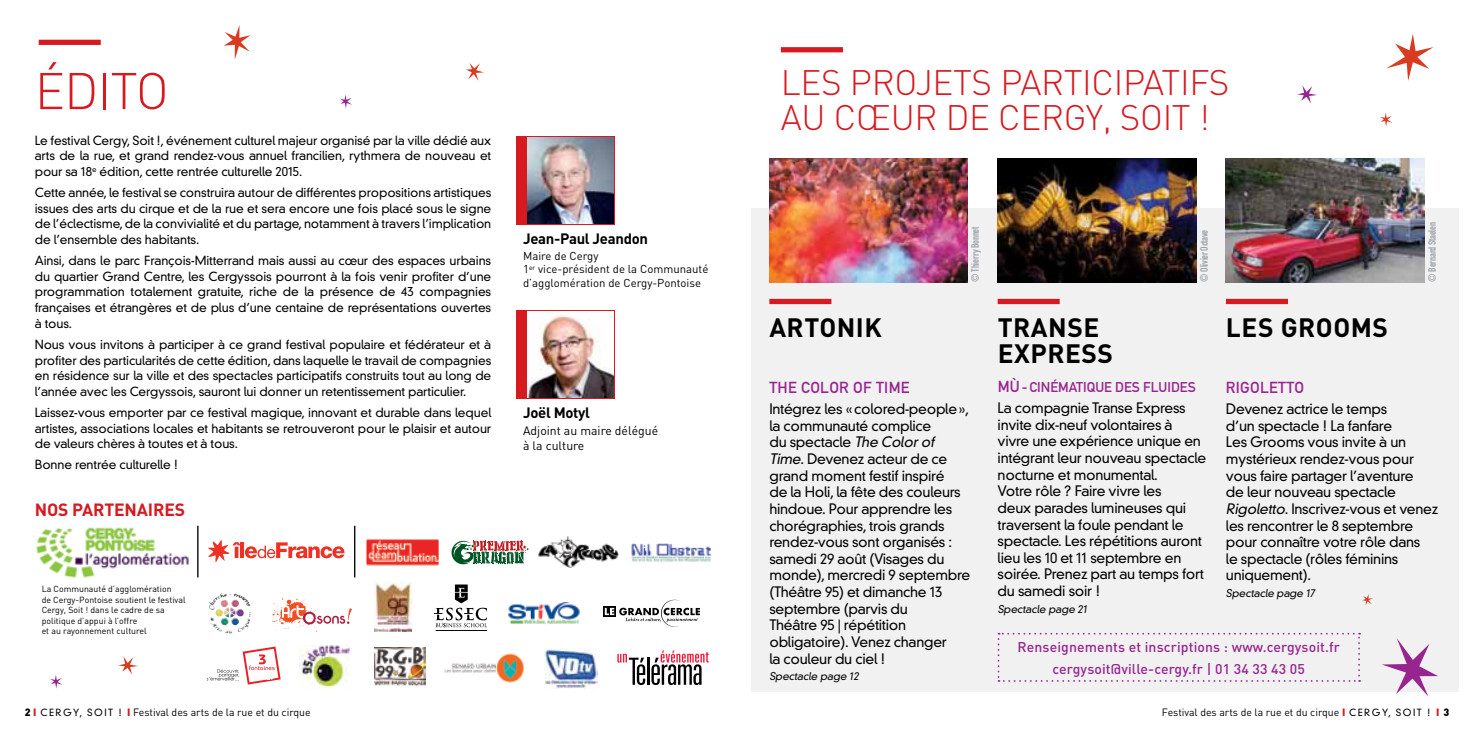
<style>
.page{position:relative;width:1474px;height:737px;background:#fff}
.page>*{position:absolute;margin:0;border:0;box-sizing:border-box;transform-origin:0 0}
.t1{font:300 50.75px "DIN";letter-spacing:-.02em;color:#d71920}
.t2{font:300 35px/35px "DIN";letter-spacing:-.01em;color:#d71920}
.t3{font:700 26.25px/26.2px "DIN";letter-spacing:.02em;color:#000}
.t4{font:700 17.5px "DIN";letter-spacing:-.01em;color:#d71920}
.t5{font:15.75px "DIN Mittelschrift";letter-spacing:.02em;color:#98258f}
.t6{font:700 14.88px "DIN";letter-spacing:-.02em;color:#000}
.t7{font:300 14px/16.6px "DIN Neuzeit Grotesk";letter-spacing:-.02em;color:#000}
.t8{font:500 14px/21.7px "DIN";letter-spacing:.01em;color:#98258f;text-align:center}
.t9{font:14px "DIN Mittelschrift";color:#98258f}
.t10{font:300 12.25px/15.8px "DIN Neuzeit Grotesk";letter-spacing:-.01em;color:#000;text-align:justify}
.t11{font:12.25px/14.7px "DIN";color:#000}
.t12{font:11.38px/13.7px "DIN";color:#000}
.t13{font:10.5px "DIN";color:#000}
.t14{font:300 10.5px "DIN Neuzeit Grotesk";color:#000}
.t15{font:10.5px "DIN Engschrift";letter-spacing:-.02em;color:#9ca2a9}
.t16{font:8.75px/10.5px "DIN";color:#000}
.s1{font-style:italic}
.s2{font-size:15.75px}
.s3{font-weight:900}
.s4{font-weight:900;color:#d71920}
.s5{font-family:"DIN Neuzeit Grotesk";font-weight:300;font-size:9.62px}
</style>
<div class="page">
<div style="left:39px;top:40px;width:62px;height:5px;background:#d71920"></div>
<div style="left:516px;top:136px;width:98px;height:89px;background:linear-gradient(to bottom,#d71920,#d71920)"></div>
<img style="left:527px;top:138px;width:86px;height:85px">
<div style="left:516px;top:310px;width:98px;height:88px;background:#d71920"></div>
<img style="left:527px;top:311px;width:86px;height:86px">
<div style="left:752px;top:208px;width:706px;height:484px;background:#f1f1f2"></div>
<div style="left:781px;top:47px;width:62px;height:5px;background:#d71920"></div>
<div style="left:997px;top:299px;width:62px;height:5px;background:#d71920"></div>
<img style="left:997px;top:159px;width:199px;height:124px">
<img style="left:1225px;top:159px;width:199px;height:124px">
<div style="left:769px;top:299px;width:62px;height:5px;background:#d71920"></div>
<div style="left:1225px;top:299px;width:62px;height:5px;background:#d71920"></div>
<img style="left:769px;top:159px;width:198px;height:124px">
<hr style="left:354px;top:525px;width:1px;height:52px;background:#000">
<hr style="left:197px;top:525px;width:1px;height:52px;background:#000">
<img style="left:538px;top:536px;width:80px;height:31px">
<svg style="left:603px;top:606px;width:2px;height:10px"></svg>
<svg style="left:605px;top:599px;width:95px;height:28px"></svg>
<img style="left:299px;top:645px;width:51px;height:43px">
<svg style="left:272px;top:598px;width:80px;height:33px"></svg>
<img style="left:36px;top:527px;width:153px;height:50px">
<img style="left:631px;top:543px;width:80px;height:18px">
<img style="left:218px;top:593px;width:28px;height:7px">
<svg style="left:208px;top:540px;width:136px;height:22px"></svg>
<img style="left:366px;top:539px;width:72px;height:26px">
<img style="left:374px;top:648px;width:51px;height:39px">
<hr style="left:647px;top:657px;width:2px;height:27px;background:#000">
<svg style="left:651px;top:650px;width:57px;height:35px"></svg>
<svg style="left:617px;top:653px;width:28px;height:32px"></svg>
<img style="left:374px;top:582px;width:37px;height:49px">
<img style="left:444px;top:653px;width:80px;height:30px">
<img style="left:544px;top:649px;width:53px;height:39px">
<img style="left:508px;top:602px;width:72px;height:22px">
<svg style="left:207px;top:646px;width:74px;height:38px"></svg>
<svg style="left:451px;top:540px;width:78px;height:24px"></svg>
<svg style="left:1386px;top:34px;width:47px;height:47px"></svg>
<svg style="left:1297px;top:85px;width:20px;height:19px"></svg>
<svg style="left:1362px;top:594px;width:10px;height:11px"></svg>
<svg style="left:1382px;top:638px;width:55px;height:58px"></svg>
<svg style="left:1380px;top:113px;width:12px;height:13px"></svg>
<svg style="left:434px;top:584px;width:53px;height:47px"></svg>
<svg style="left:224px;top:25px;width:26px;height:35px"></svg>
<svg style="left:118px;top:656px;width:20px;height:18px"></svg>
<svg style="left:466px;top:63px;width:18px;height:18px"></svg>
<svg style="left:50px;top:675px;width:12px;height:13px"></svg>
<svg style="left:340px;top:94px;width:12px;height:14px"></svg>
<svg style="left:997px;top:633px;width:362px;height:48px"></svg>
<h1 class="t1" style="left:35px;top:60px;width:136px">ÉDITO</h1>
<p class="t10" style="left:35px;top:132px;width:458px">Le festival Cergy, Soit !, événement culturel majeur organisé par la ville dédié aux arts de la rue, et grand rendez-vous annuel francilien, rythmera de nouveau et pour sa 18<sup>e</sup> édition, cette rentrée culturelle 2015.</p>
<p class="t10" style="left:35px;top:185px;width:458px">Cette année, le festival se construira autour de différentes propositions artistiques issues des arts du cirque et de la rue et sera encore une fois placé sous le signe de l’éclectisme, de la convivialité et du partage, notamment à travers l’implication de l’ensemble des habitants.</p>
<p class="t10" style="left:35px;top:253px;width:458px">Ainsi, dans le parc François-Mitterrand mais aussi au cœur des espaces urbains du quartier Grand Centre, les Cergyssois pourront à la fois venir profiter d’une programmation totalement gratuite, riche de la présence de 43 compagnies françaises et étrangères et de plus d’une centaine de représentations ouvertes à tous.</p>
<p class="t10" style="left:35px;top:336px;width:458px">Nous vous invitons à participer à ce grand festival populaire et fédérateur et à profiter des particularités de cette édition, dans laquelle le travail de compagnies en résidence sur la ville et des spectacles participatifs construits tout au long de l’année avec les Cergyssois, sauront lui donner un retentissement particulier.</p>
<p class="t10" style="left:35px;top:404px;width:458px">Laissez-vous emporter par ce festival magique, innovant et durable dans lequel artistes, associations locales et habitants se retrouveront pour le plaisir et autour de valeurs chères à toutes et à tous.</p>
<p class="t10" style="left:35px;top:457px;width:145px">Bonne rentrée culturelle !</p>
<h3 class="t4" style="left:35px;top:498px;width:152px">NOS PARTENAIRES</h3>
<p class="t16" style="left:42px;top:583px;width:145px">La Communauté d’agglomération<br>de Cergy-Pontoise soutient le festival<br>Cergy, Soit ! dans le cadre de sa politique d’appui à l’offre<br>et au rayonnement culturel</p>
<p class="t6" style="left:523px;top:228px;width:126px">JEAN-PAUL JEANDON</p>
<p class="t12" style="left:523px;top:249px;width:187px">Maire de Cergy<br>1<sup>er</sup> vice-président de la Communauté d’agglomération de Cergy-Pontoise</p>
<p class="t6" style="left:523px;top:403px;width:68px">JOËL MOTYL</p>
<p class="t11" style="left:523px;top:423px;width:137px">Adjoint au maire délégué à la culture</p>
<h2 class="t2" style="left:781px;top:65px;width:450px">LES PROJETS PARTI CI PATI FS<br>AU CŒUR D E CERGY, SOIT</h2>
<h2 class="t2" style="left:1198px;top:100px;width:12px">!</h2>
<p class="t15" style="left:968px;top:281px;width:56px;rotate:-90deg">© Thierry Bonnet</p>
<p class="t15" style="left:1197px;top:281px;width:53px;rotate:-90deg">© Olivier Octave</p>
<p class="t15" style="left:1425px;top:281px;width:61px;rotate:-90deg">© Bernard Staelen</p>
<h3 class="t3" style="left:769px;top:313px;width:33px">ARTONI</h3>
<h3 class="t3" style="left:864px;top:313px;width:19px">K</h3>
<p class="t5" style="left:769px;top:378px;width:142px">THE COLOR OF TIME</p>
<p class="t7" style="left:769px;top:401px;width:202px">Intégrez les «colored-people», la communauté complice<br>du spectacle <span class="s1">The Colorof<br>Time</span>. Devenez acteur de ce grand moment festif inspiré<br>de la Holi, la fête des couleurs hindoue. Pour apprendre les chorégraphies, trois grands rendez-vous sont organisés : samedi 29 août (Visages du monde), mercredi 9 septembre (Théâtre 95) et dimanche 13 septembre (parvis du<br>Théâtre 95 | répétition obligatoire). Venez changer<br>la couleur du ciel !</p>
<p class="t14" style="left:769px;top:670px;width:93px">Spectacle page 12</p>
<h3 class="t3" style="left:997px;top:313px;width:50px">TRANSE<br>EXPRESS</h3>
<p class="t9" style="left:997px;top:378px;width:199px"><span class="s2">M Ù</span>-CINÉMATIQUE DES FLUIDES</p>
<p class="t7" style="left:997px;top:400px;width:210px">La compagnie Transe Express invite dix-neuf volontaires à vivre une expérience unique en intégrant leur nouveau spectacle nocturne et monumental.<br>Votre rôle ? Faire vivre les<br>deux parades lumineuses qui traversent la foule pendant le spectacle. Les répétitions auront lieu les 10 et 11 septembre en soirée. Prenez part au temps fort du samedi soir !</p>
<p class="t14" style="left:997px;top:602px;width:93px">Spectacle page 21</p>
<h3 class="t3" style="left:1225px;top:313px;width:91px">LES GROOMS</h3>
<p class="t5" style="left:1225px;top:378px;width:79px">RIGOLETTO</p>
<p class="t7" style="left:1225px;top:401px;width:214px">Devenez actrice le temps<br>d’un spectacle ! La fanfare<br>Les Grooms vous invite à un mystérieux rendez-vous pour vous faire partager l’aventure<br>de leur nouveau spectacle<br><span class="s1">Rigoletto</span>. Inscrivez-vous et venez les rencontrer le 8 septembre pour connaître votre rôle dans<br>le spectacle (rôles féminins uniquement).</p>
<p class="t14" style="left:1225px;top:587px;width:93px">Spectacle page 17</p>
<p class="t8" style="left:1017px;top:636px;width:324px">Renseignements et inscriptions : www.cergysoit.fr cergysoit@ville-cergy.fr | 01 34 33 43 05</p>
<p class="t13" style="left:25px;top:705px;width:287px"><span class="s3">2</span> <span class="s4">I</span> <span class="s5">CERGY, SOIT !</span> <span class="s4">I</span> Festival des arts de la rue et du cirque</p>
<p class="t13" style="left:1161px;top:705px;width:289px">Festival des arts de la rue et du cirque <span class="s4">I</span> <span class="s5">CERGY, SOIT !</span> <span class="s4">I</span> <span class="s3">3</span></p>
</div>
